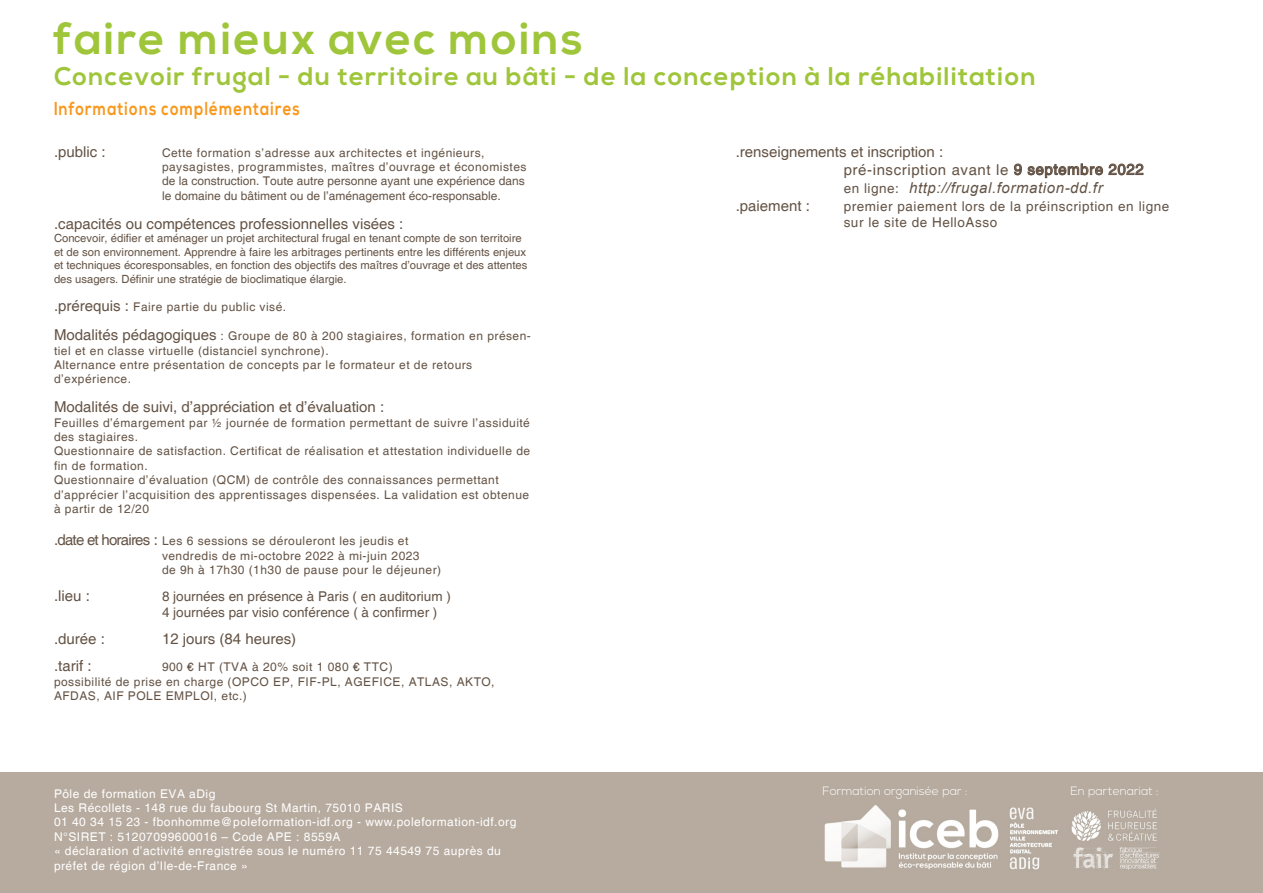
<style>
.page{position:relative;width:1263px;height:893px;background:#fff}
.page>*{position:absolute;margin:0;border:0;box-sizing:border-box;transform-origin:0 0}
.t1{font:700 45px "Nexa";letter-spacing:.05em;color:#9fc63b}
.t2{font:700 25.5px "Nexa";letter-spacing:.05em;color:#9fc63b}
.t3{font:700 18.75px "Nexa";letter-spacing:.075em;color:#f8981d;scale:.8 1}
.t4{font:15px "Helvetica";color:#645345}
.t5{font:15px/18px "Helvetica";letter-spacing:.04em;color:#645345}
.t6{font:italic 15px "Arial";letter-spacing:.04em;color:#645345}
.t7{font:13.5px "Helvetica";color:#645345}
.t8{font:13.5px/16.2px "Helvetica";letter-spacing:.04em;color:#645345}
.t9{font:12px/14.4px "Helvetica";letter-spacing:.04em;color:#645345}
.t10{font:12px/14.4px "Helvetica";letter-spacing:.04em;color:#fff}
.t11{font:12px/14.4px "Helvetica";letter-spacing:.02em;color:#645345}
.t12{font:300 12px "Nexa";color:#fff}
.t13{font:11.25px/13.5px "Helvetica";color:#645345}
.s1{font-family:"Helvetica";font-style:normal;font-size:13.5px}
.s2{font-size:15px}
</style>
<div class="page">
<div style="left:0;top:772px;width:1263px;height:121px;background:#b7ab9f"></div>
<svg style="left:1014px;top:163px;width:130px;height:15px"></svg>
<p class="t1" style="left:54px;top:13px;width:530px">faire mieux avec moins</p>
<p class="t2" style="left:54px;top:61px;width:983px">Concevoir frugal - du territoire au bâti - de la conception à la réhabilitation</p>
<p class="t3" style="left:54px;top:97px;width:309px">Informations complémentaires</p>
<p class="t5" style="left:844px;top:143px;width:301px;text-indent:-108px">.renseignements et inscription :<br>pré-inscription avant le 9 septembre 2022</p>
<p class="t6" style="left:844px;top:178px;width:260px"><span class="s1">en ligne:</span> http://frugal.formation-dd.fr</p>
<p class="t4" style="left:736px;top:197px;width:76px">.paiement :</p>
<p class="t8" style="left:844px;top:198px;width:327px">premier paiement lors de la préinscription en ligne sur le site de HelloAsso</p>
<p class="t4" style="left:54px;top:143px;width:53px">.public :</p>
<p class="t11" style="left:162px;top:146px;width:366px">Cette formation s’adresse aux architectes et ingénieurs, paysagistes, programmistes, maîtres d’ouvrage et économistes de la construction. Toute autre personne ayant une expérience dans le domaine du bâtiment ou de l’aménagement éco-responsable.</p>
<p class="t4" style="left:54px;top:215px;width:351px">.capacités ou compétences professionnelles visées :</p>
<p class="t13" style="left:54px;top:232px;width:475px">Concevoir, édifier et aménager un projet architectural frugal en tenant compte de son territoire et de son environnement. Apprendre à faire les arbitrages pertinents entre les différents enjeux et techniques écoresponsables, en fonction des objectifs des maîtres d’ouvrage et des attentes des usagers. Définir une stratégie de bioclimatique élargie.</p>
<p class="t9" style="left:54px;top:300px;width:234px"><span class="s2">.prérequis :</span> Faire partie du public visé.</p>
<p class="t9" style="left:54px;top:329px;width:478px"><span class="s2">Modalités pédagogiques</span> : Groupe de 80 à 200 stagiaires, formation en présen&shy;tiel et en classe virtuelle (distanciel synchrone).</p>
<p class="t9" style="left:54px;top:358px;width:420px">Alternance entre présentation de concepts par le formateur et de retours d’expérience.</p>
<p class="t4" style="left:54px;top:398px;width:332px">Modalités de suivi, d’appréciation et d’évaluation :</p>
<p class="t9" style="left:54px;top:416px;width:477px">Feuilles d’émargement par ½ journée de formation permettant de suivre l’assiduité des stagiaires.</p>
<p class="t9" style="left:54px;top:444px;width:478px">Questionnaire de satisfaction. Certificat de réalisation et attestation individuelle de fin de formation.</p>
<p class="t9" style="left:54px;top:473px;width:477px">Questionnaire d’évaluation (QCM) de contrôle des connaissances permettant d’apprécier l’acquisition des apprentissages dispensées. La validation est obtenue à partir de 12/20</p>
<p class="t9" style="left:162px;top:534px;width:281px;text-indent:-108px"><span class="s2">.date et horaires :</span> Les 6 sessions se dérouleront les jeudis et vendredis de mi-octobre 2022 à mi-juin 2023<br>de 9h à 17h30 (1h30 de pause pour le déjeuner)</p>
<p class="t4" style="left:54px;top:587px;width:37px">.lieu :</p>
<p class="t7" style="left:162px;top:589px;width:290px">8 journées en présence à Paris ( en auditorium )</p>
<p class="t7" style="left:162px;top:605px;width:277px">4 journées par visio conférence ( à confirmer )</p>
<p class="t4" style="left:54px;top:630px;width:52px">.durée :</p>
<p class="t4" style="left:162px;top:630px;width:136px">12 jours (84 heures)</p>
<p class="t4" style="left:54px;top:657px;width:39px">.tarif :</p>
<p class="t9" style="left:162px;top:660px;width:232px">900 € HT (TVA à 20% soit 1 080 € TTC)</p>
<p class="t9" style="left:54px;top:675px;width:442px">possibilité de prise en charge (OPCO EP, FIF-PL, AGEFICE, ATLAS, AKTO,<br>AFDAS, AIF POLE EMPLOI, etc.)</p>
<p class="t10" style="left:54px;top:787px;width:163px">Pôle de formation EVA aDig</p>
<p class="t10" style="left:54px;top:801px;width:350px">Les Récollets - 148 rue du faubourg St Martin, 75010 PARIS</p>
<p class="t10" style="left:54px;top:815px;width:464px">01 40 34 15 23 - fbonhomme@poleformation-idf.org - www.poleformation-idf.org</p>
<p class="t10" style="left:54px;top:830px;width:288px">N°SIRET : 51207099600016 – Code APE : 8559A</p>
<p class="t10" style="left:54px;top:844px;width:448px">« déclaration d’activité enregistrée sous le numéro 11 75 44549 75 auprès du préfet de région d’Ile-de-France »</p>
<p class="t12" style="left:823px;top:784px;width:147px">Formation organisée par :</p>
<p class="t12" style="left:1070px;top:784px;width:90px">En partenariat :</p>
</div>
